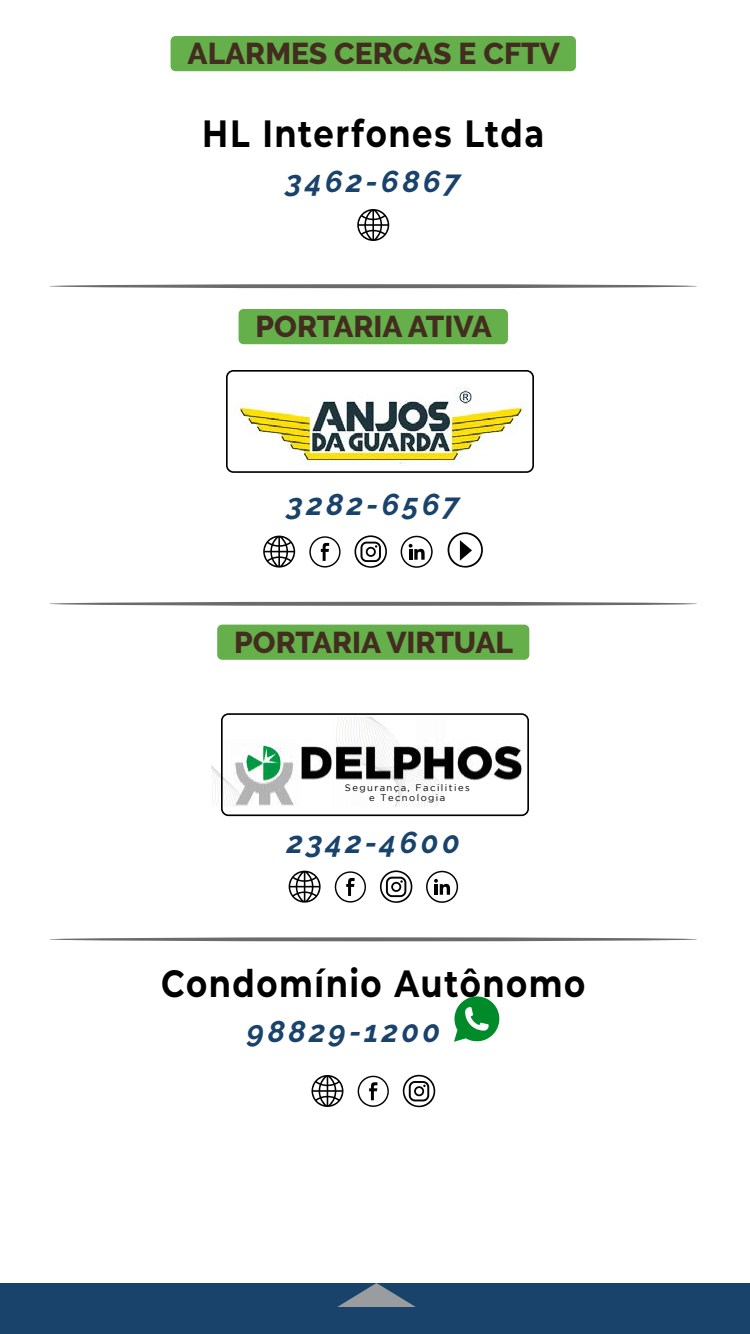
<style>
.page{position:relative;width:750px;height:1334px;background:#fff}
.page>*{position:absolute;margin:0;border:0;box-sizing:border-box;transform-origin:0 0}
.t1{font:700 38px "Montserrat";letter-spacing:.045em;color:#000;scale:.85 1}
.t2{font:800 30px "Raleway";color:#432d21}
.t3{font:italic 700 30px "Raleway";letter-spacing:.11em;color:#19436a}
.t4{font:9.5px/10.2px "Gotham";letter-spacing:.15em;color:#000;text-align:center}
</style>
<div class="page">
<div style="left:171px;top:36px;width:405px;height:35px;background:#65b04a;border-radius:5px"></div>
<div style="left:239px;top:309px;width:269px;height:35px;background:#65b04a;border-radius:5px"></div>
<div style="left:217px;top:625px;width:312px;height:35px;background:#65b04a;border-radius:5px"></div>
<svg style="left:357px;top:209px;width:32px;height:32px"></svg>
<svg style="left:49px;top:284px;width:648px;height:4px;background:#7a7a7a"></svg>
<svg style="left:263px;top:536px;width:32px;height:32px"></svg>
<svg style="left:309px;top:536px;width:32px;height:32px"></svg>
<svg style="left:355px;top:535px;width:32px;height:33px"></svg>
<svg style="left:401px;top:536px;width:32px;height:32px"></svg>
<svg style="left:448px;top:532px;width:35px;height:36px"></svg>
<svg style="left:49px;top:602px;width:648px;height:4px;background:#7a7a7a"></svg>
<svg style="left:211px;top:765px;width:14px;height:41px"></svg>
<svg style="left:336px;top:717px;width:106px;height:89px"></svg>
<img style="left:301px;top:740px;width:221px;height:42px">
<img style="left:225px;top:741px;width:74px;height:65px">
<svg style="left:288px;top:871px;width:33px;height:32px"></svg>
<svg style="left:335px;top:871px;width:31px;height:32px"></svg>
<svg style="left:380px;top:870px;width:32px;height:33px"></svg>
<svg style="left:426px;top:871px;width:32px;height:32px"></svg>
<svg style="left:49px;top:937px;width:648px;height:4px;background:#7e7e7e"></svg>
<svg style="left:454px;top:996px;width:45px;height:46px"></svg>
<svg style="left:311px;top:1075px;width:33px;height:32px"></svg>
<svg style="left:358px;top:1076px;width:31px;height:31px"></svg>
<svg style="left:403px;top:1075px;width:32px;height:32px"></svg>
<img style="left:229px;top:373px;width:302px;height:97px">
<div style="left:226px;top:370px;width:308px;height:103px;border:2px solid #000;border-radius:7px"></div>
<div style="left:221px;top:713px;width:308px;height:103px;border:2px solid #000;border-radius:7px"></div>
<div style="left:0;top:1283px;width:750px;height:51px;background:#19436a"></div>
<svg style="left:337px;top:1283px;width:79px;height:24px"></svg>
<p class="t2" style="left:188px;top:37px;width:374px">ALARMES CERCAS E CFTV</p>
<p class="t1" style="left:202px;top:106px;width:404px">HL Interfones Ltda</p>
<p class="t3" style="left:286px;top:164px;width:176px">3462-6867</p>
<p class="t2" style="left:256px;top:310px;width:238px">PORTARIA ATIVA</p>
<p class="t3" style="left:287px;top:487px;width:174px">3282-6567</p>
<p class="t2" style="left:234px;top:625px;width:280px">PORTARIA VIRTUAL</p>
<p class="t4" style="left:345px;top:782px;width:126px">Segurança, Facilities e Tecnologia</p>
<p class="t3" style="left:287px;top:826px;width:175px">2342-4600</p>
<p class="t1" style="left:161px;top:957px;width:501px">Condomínio Autônomo</p>
<p class="t3" style="left:247px;top:1014px;width:195px">98829-1200</p>
</div>
